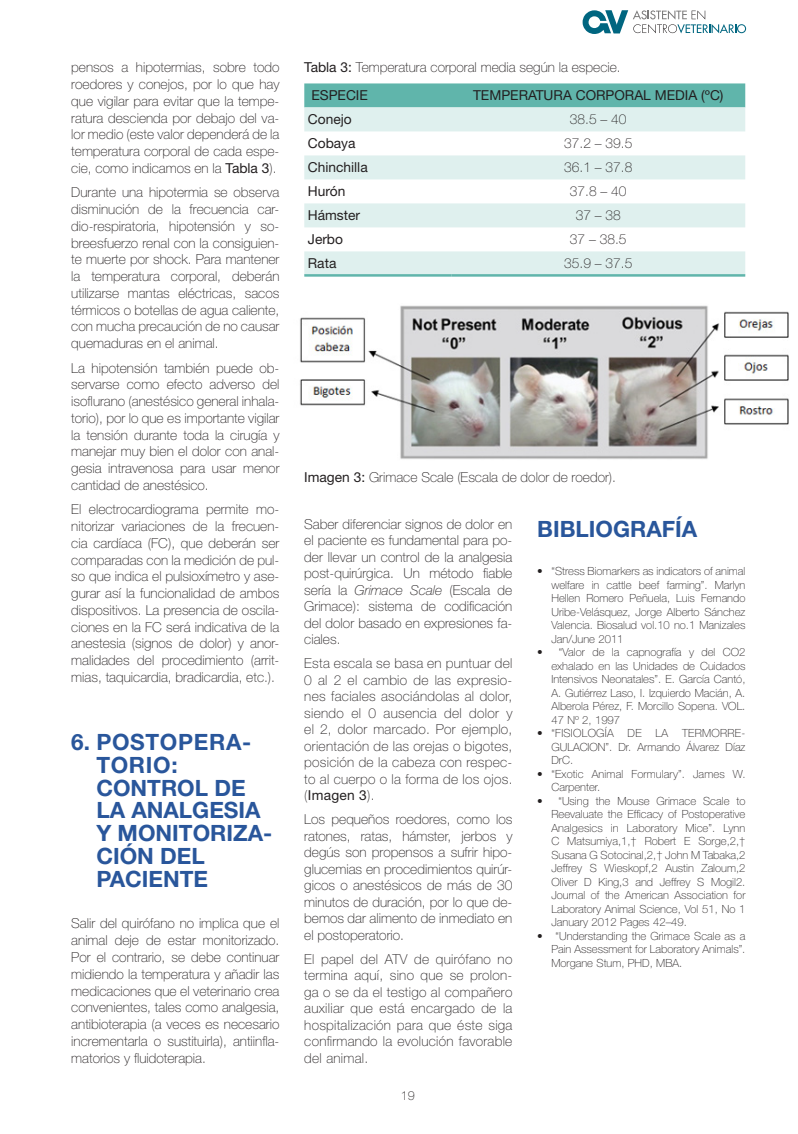
<style>
.page{position:relative;width:798px;height:1134px;background:#fff}
.page>*{position:absolute;margin:0;border:0;box-sizing:border-box;transform-origin:0 0}
.t1{font:700 22.5px/22.8px "Helvetica Neue LT Std";color:#29569b}
.t2{font:100 13.75px/16.8px "Helvetica Neue LT Std";color:#231f20;text-align:justify}
.t3{font:13.75px "Helvetica Neue LT Std";color:#231f20}
.t4{font:100 12.5px "Helvetica Neue LT Std";color:#231f20}
.t5{font:100 11.25px/13.5px "Helvetica Neue LT Std";color:#231f20;text-align:justify}
.s1{font-weight:400}
.s2{font-style:italic}
</style>
<div class="page">
<img style="left:300px;top:305px;width:489px;height:154px">
<div style="left:304px;top:83px;width:441px;height:24px;background:#60b5ab"></div>
<svg style="left:304px;top:107px;width:441px;height:167px;fill:#dff0ee"></svg>
<hr style="left:304px;top:274px;width:147px;height:3px;background:#60b5ab">
<hr style="left:451px;top:274px;width:294px;height:3px;background:#60b5ab">
<svg style="left:582px;top:10px;width:165px;height:24px"></svg>
<p class="t2" style="left:71px;top:59px;width:209px">pensos a hipotermias, sobre todo roedores y conejos, por lo que hay que vigilar para evitar que la tempe&shy;ratura descienda por debajo del va&shy;lor medio (este valor dependerá de la temperatura corporal de cada espe&shy;cie, como indicamos en la <span class="s1">Tabla 3</span>).</p>
<p class="t2" style="left:71px;top:184px;width:209px">Durante una hipotermia se observa disminución de la frecuencia car&shy;dio-respiratoria, hipotensión y so&shy;breesfuerzo renal con la consiguien&shy;te muerte por shock. Para mantener la temperatura corporal, deberán utilizarse mantas eléctricas, sacos térmicos o botellas de agua caliente, con mucha precaución de no causar quemaduras en el animal.</p>
<p class="t2" style="left:71px;top:359px;width:209px">La hipotensión también puede ob&shy;servarse como efecto adverso del isoflurano (anestésico general inhala&shy;torio), por lo que es importante vigilar la tensión durante toda la cirugía y manejar muy bien el dolor con anal&shy;gesia intravenosa para usar menor cantidad de anestésico.</p>
<p class="t2" style="left:71px;top:501px;width:209px">El electrocardiograma permite mo&shy;nitorizar variaciones de la frecuen&shy;cia cardíaca (FC), que deberán ser comparadas con la medición de pul&shy;so que indica el pulsioxímetro y ase&shy;gurar así la funcionalidad de ambos dispositivos. La presencia de oscila&shy;ciones en la FC será indicativa de la anestesia (signos de dolor) y anor&shy;malidades del procedimiento (arrit&shy;mias, taquicardia, bradicardia, etc.).</p>
<h1 class="t1" style="left:96px;top:730px;width:177px;text-indent:-25px">6. POSTOPERA-<br>TORIO:<br>CONTROL DE<br>LA ANALGESIA<br>Y MONITORIZA-<br>CIÓN DEL<br>PACIENTE</h1>
<p class="t2" style="left:71px;top:915px;width:209px">Salir del quirófano no implica que el animal deje de estar monitorizado.<br>Por el contrario, se debe continuar midiendo la temperatura y añadir las medicaciones que el veterinario crea convenientes, tales como analgesia, antibioterapia (a veces es necesario incrementarla o sustituirla), antiinfla&shy;matorios y fluidoterapia.</p>
<p class="t2" style="left:304px;top:59px;width:318px"><span class="s1">Tabla 3:</span> Temperatura corporal media según la especie.</p>
<p class="t3" style="left:311px;top:87px;width:58px">ESPECIE</p>
<p class="t3" style="left:473px;top:87px;width:252px">TEMPERATURA CORPORAL MEDIA (ºC)</p>
<p class="t3" style="left:308px;top:111px;width:45px">Conejo</p>
<p class="t2" style="left:569px;top:111px;width:58px">38.5 – 40</p>
<p class="t3" style="left:308px;top:135px;width:49px">Cobaya</p>
<p class="t2" style="left:564px;top:135px;width:70px">37.2 – 39.5</p>
<p class="t3" style="left:308px;top:159px;width:61px">Chinchilla</p>
<p class="t2" style="left:564px;top:159px;width:70px">36.1 – 37.8</p>
<p class="t3" style="left:308px;top:183px;width:39px">Hurón</p>
<p class="t2" style="left:569px;top:183px;width:58px">37.8 – 40</p>
<p class="t3" style="left:308px;top:207px;width:54px">Hámster</p>
<p class="t2" style="left:575px;top:207px;width:47px">37 – 38</p>
<p class="t3" style="left:308px;top:231px;width:37px">Jerbo</p>
<p class="t2" style="left:569px;top:231px;width:58px">37 – 38.5</p>
<p class="t3" style="left:308px;top:255px;width:30px">Rata</p>
<p class="t2" style="left:564px;top:255px;width:70px">35.9 – 37.5</p>
<p class="t2" style="left:304px;top:468px;width:313px"><span class="s1">Imagen 3:</span> Grimace Scale (Escala de dolor de roedor).</p>
<p class="t2" style="left:304px;top:515px;width:209px">Saber diferenciar signos de dolor en el paciente es fundamental para po&shy;der llevar un control de la analgesia post-quirúrgica. Un método fiable sería la <span class="s2">Grimace Scale</span> (Escala de Grimace): sistema de codificación del dolor basado en expresiones fa&shy;ciales.</p>
<p class="t2" style="left:304px;top:655px;width:209px">Esta escala se basa en puntuar del 0 al 2 el cambio de las expresio&shy;nes faciales asociándolas al dolor, siendo el 0 ausencia del dolor y el 2, dolor marcado. Por ejemplo, orientación de las orejas o bigotes, posición de la cabeza con respec&shy;to al cuerpo o la forma de los ojos. (<span class="s1">Imagen 3</span>).</p>
<p class="t2" style="left:304px;top:811px;width:209px">Los pequeños roedores, como los ratones, ratas, hámster, jerbos y degús son propensos a sufrir hipo&shy;glucemias en procedimientos quirúr&shy;gicos o anestésicos de más de 30 minutos de duración, por lo que de&shy;bemos dar alimento de inmediato en el postoperatorio.</p>
<p class="t2" style="left:304px;top:950px;width:209px">El papel del ATV de quirófano no termina aquí, sino que se prolon&shy;ga o se da el testigo al compañero auxiliar que está encargado de la hospitalización para que éste siga confirmando la evolución favorable del animal.</p>
<p class="t4" style="left:401px;top:1089px;width:15px">19</p>
<h1 class="t1" style="left:537px;top:517px;width:161px">BIBLIOGRAFÍA</h1>
<p class="t5" style="left:551px;top:564px;width:195px;text-indent:-14px">• “Stress Biomarkers as indicators of animal welfare in cattle beef farming”. Marlyn Hellen Romero Peñuela, Luis Fernando Uribe-Velásquez, Jorge Alberto Sánchez Valencia. Biosalud vol.10 no.1 Manizales Jan/June 2011</p>
<p class="t5" style="left:551px;top:645px;width:195px;text-indent:-14px">• “Valor de la capnografía y del CO2 exhalado en las Unidades de Cuidados Intensivos Neonatales”. E. García Cantó, A. Gutiérrez Laso, I. Izquierdo Macián, A.<br>Alberola Pérez, F. Morcillo Sopena. VOL.<br>47 Nº 2, 1997</p>
<p class="t5" style="left:551px;top:726px;width:195px;text-indent:-14px">• “FISIOLOGÍA DE LA TERMORRE-GULACION”. Dr. Armando Álvarez Díaz DrC.</p>
<p class="t5" style="left:551px;top:767px;width:195px;text-indent:-14px">• “Exotic Animal Formulary”. James W.<br>Carpenter.</p>
<p class="t5" style="left:551px;top:794px;width:195px;text-indent:-14px">• “Using the Mouse Grimace Scale to Reevaluate the Efficacy of Postoperative Analgesics in Laboratory Mice”. Lynn C Matsumiya,1,† Robert E Sorge,2,† Susana G Sotocinal,2,† John M Tabaka,2<br>Jeffrey S Wieskopf,2 Austin Zaloum,2<br>Oliver D King,3 and Jeffrey S Mogil2.<br>Journal of the American Association for Laboratory Animal Science, Vol 51, No 1<br>January 2012 Pages 42–49.</p>
<p class="t5" style="left:551px;top:929px;width:195px;text-indent:-14px">• “Understanding the Grimace Scale as a Pain Assessment for Laboratory Animals”.<br>Morgane Stum, PHD, MBA.</p>
</div>
